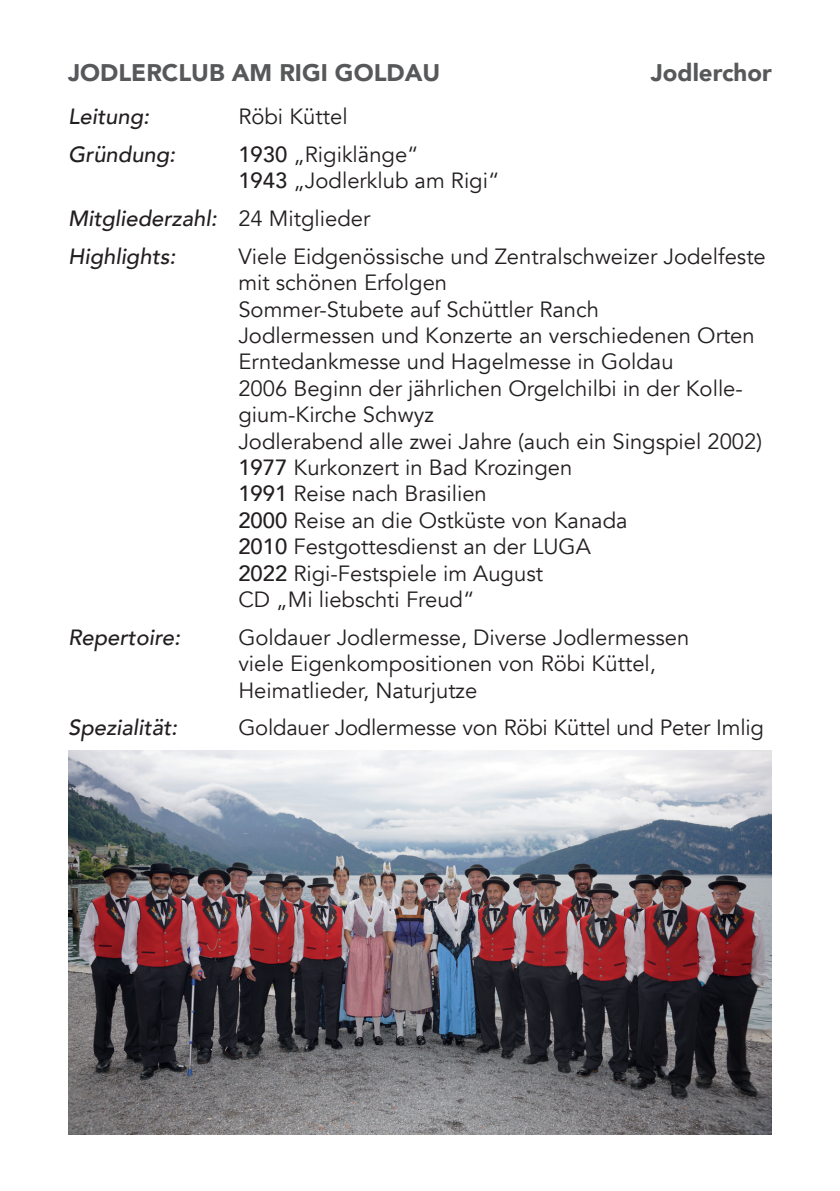
<style>
.page{position:relative;width:840px;height:1191px;background:#fff}
.page>*{position:absolute;margin:0;border:0;box-sizing:border-box;transform-origin:0 0}
.t1{font:900 24px "Avenir";color:#57585a}
.t2{font:22px/26.4px "Avenir";color:#231f20}
.t3{font:italic 500 22px/37.8px "Avenir";color:#231f20}
.s1{font-weight:500}
.s2{font-weight:400;font-style:normal}
</style>
<div class="page">
<img style="left:68px;top:750px;width:703px;height:384px">
<p class="t1" style="left:68px;top:52px;width:373px">JODLERCLUB AM RIGI GOLDAU</p>
<p class="t1" style="left:650px;top:52px;width:122px">Jodlerchor</p>
<p class="t3" style="left:68px;top:98px;width:83px">Leitung:</p>
<p class="t2" style="left:238px;top:104px;width:111px">Röbi Küttel</p>
<p class="t3" style="left:68px;top:136px;width:109px">Gründung:</p>
<p class="t2" style="left:238px;top:141px;width:262px"><span class="s1">1930</span> „Rigiklänge“<br><span class="s1">1943</span> „Jodlerklub am Rigi“</p>
<p class="t3" style="left:68px;top:200px;width:304px">Mitgliederzahl: <span class="s2">24 Mitglieder<br></span>Highlights:</p>
<p class="t2" style="left:238px;top:243px;width:528px">Viele Eidgenössische und Zentralschweizer Jodelfeste mit schönen Erfolgen<br>Sommer-Stubete auf Schüttler Ranch<br>Jodlermessen und Konzerte an verschiedenen Orten Erntedankmesse und Hagelmesse in Goldau<br>2006 Beginn der jährlichen Orgelchilbi in der Kolle&shy;gium-Kirche Schwyz<br>Jodlerabend alle zwei Jahre (auch ein Singspiel 2002)<br><span class="s1">1977</span> Kurkonzert in Bad Krozingen<br><span class="s1">1991</span> Reise nach Brasilien<br><span class="s1">2000</span> Reise an die Ostküste von Kanada<br><span class="s1">2010</span> Festgottesdienst an der LUGA<br><span class="s1">2022</span> Rigi-Festspiele im August<br>CD „Mi liebschti Freud“</p>
<p class="t3" style="left:68px;top:618px;width:114px">Repertoire:</p>
<p class="t2" style="left:238px;top:624px;width:452px">Goldauer Jodlermesse, Diverse Jodlermessen viele Eigenkompositionen von Röbi Küttel,<br>Heimatlieder, Naturjutze</p>
<p class="t3" style="left:68px;top:709px;width:111px">Spezialität:</p>
<p class="t2" style="left:238px;top:715px;width:526px">Goldauer Jodlermesse von Röbi Küttel und Peter Imlig</p>
</div>
